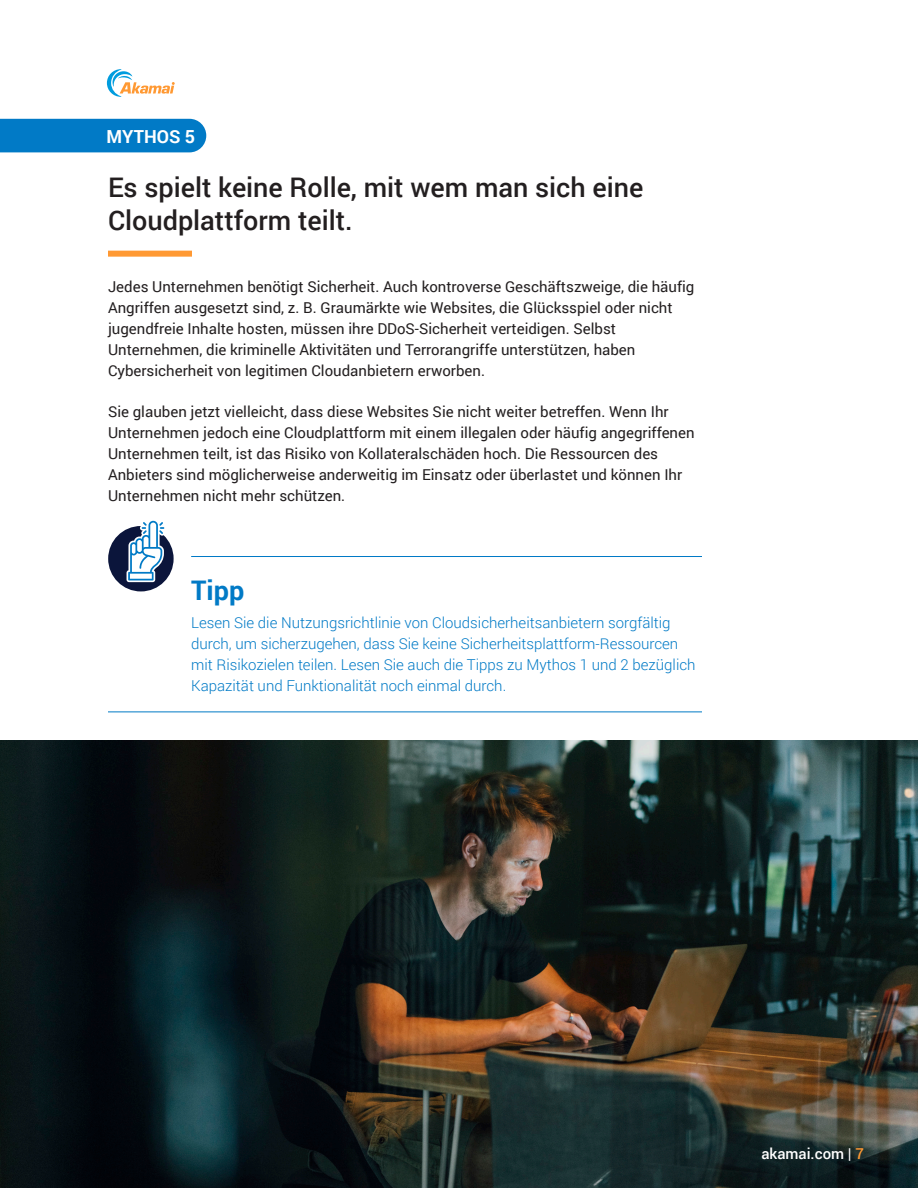
<style>
.page{position:relative;width:918px;height:1188px;background:#fff}
.page>*{position:absolute;margin:0;border:0;box-sizing:border-box;transform-origin:0 0}
.H1_-_Orange_bar{font:500 27px/33px "Roboto";color:#231f20}
.Body{font:700 27px "Roboto";color:#017ac6}
.t1{font:700 18px "Roboto";color:#fff}
.Body-2{font:15px/21px "Roboto";color:#231f20}
.Body-3{font:300 15px/21px "Roboto";color:#017ac6}
.t2{font:500 15px "Roboto";color:#fff}
.s1{color:#f93}
</style>
<div class="page">
<svg style="left:107px;top:69px;width:68px;height:28px"></svg>
<div style="left:0;top:119px;width:206px;height:33px;background:#017ac6"></div>
<svg style="left:108px;top:251px;width:84px;height:6px"></svg>
<hr style="left:191px;top:556px;width:511px;height:1px;background:#017ac6">
<hr style="left:108px;top:712px;width:594px;height:1px;background:#017ac6">
<svg style="left:108px;top:521px;width:66px;height:70px"></svg>
<img style="left:0;top:741px;width:918px;height:447px">
<p class="t1" style="left:106px;top:124px;width:90px">MYTHOS 5</p>
<p class="H1_-_Orange_bar" style="left:108px;top:170px;width:537px">Es spielt keine Rolle, mit wem man sich eine<br>Cloudplattform teilt.</p>
<p class="Body-2" style="left:108px;top:275px;width:588px">Jedes Unternehmen benötigt Sicherheit. Auch kontroverse Geschäftszweige, die häufig Angriffen ausgesetzt sind, z. B. Graumärkte wie Websites, die Glücksspiel oder nicht jugendfreie Inhalte hosten, müssen ihre DDoS-Sicherheit verteidigen. Selbst Unternehmen, die kriminelle Aktivitäten und Terrorangriffe unterstützen, haben Cybersicherheit von legitimen Cloudanbietern erworben.</p>
<p class="Body-2" style="left:108px;top:401px;width:588px">Sie glauben jetzt vielleicht, dass diese Websites Sie nicht weiter betreffen. Wenn Ihr Unternehmen jedoch eine Cloudplattform mit einem illegalen oder häufig angegriffenen Unternehmen teilt, ist das Risiko von Kollateralschäden hoch. Die Ressourcen des Anbieters sind möglicherweise anderweitig im Einsatz oder überlastet und können Ihr Unternehmen nicht mehr schützen.</p>
<p class="Body" style="left:191px;top:571px;width:55px">Tipp</p>
<p class="Body-3" style="left:191px;top:611px;width:506px">Lesen Sie die Nutzungsrichtlinie von Cloudsicherheitsanbietern sorgfältig durch, um sicherzugehen, dass Sie keine Sicherheitsplattform-Ressourcen mit Risikozielen teilen. Lesen Sie auch die Tipps zu Mythos 1 und 2 bezüglich Kapazität und Funktionalität noch einmal durch.</p>
<p class="t2" style="left:761px;top:1143px;width:104px">akamai.com | <span class="s1">7</span></p>
</div>
